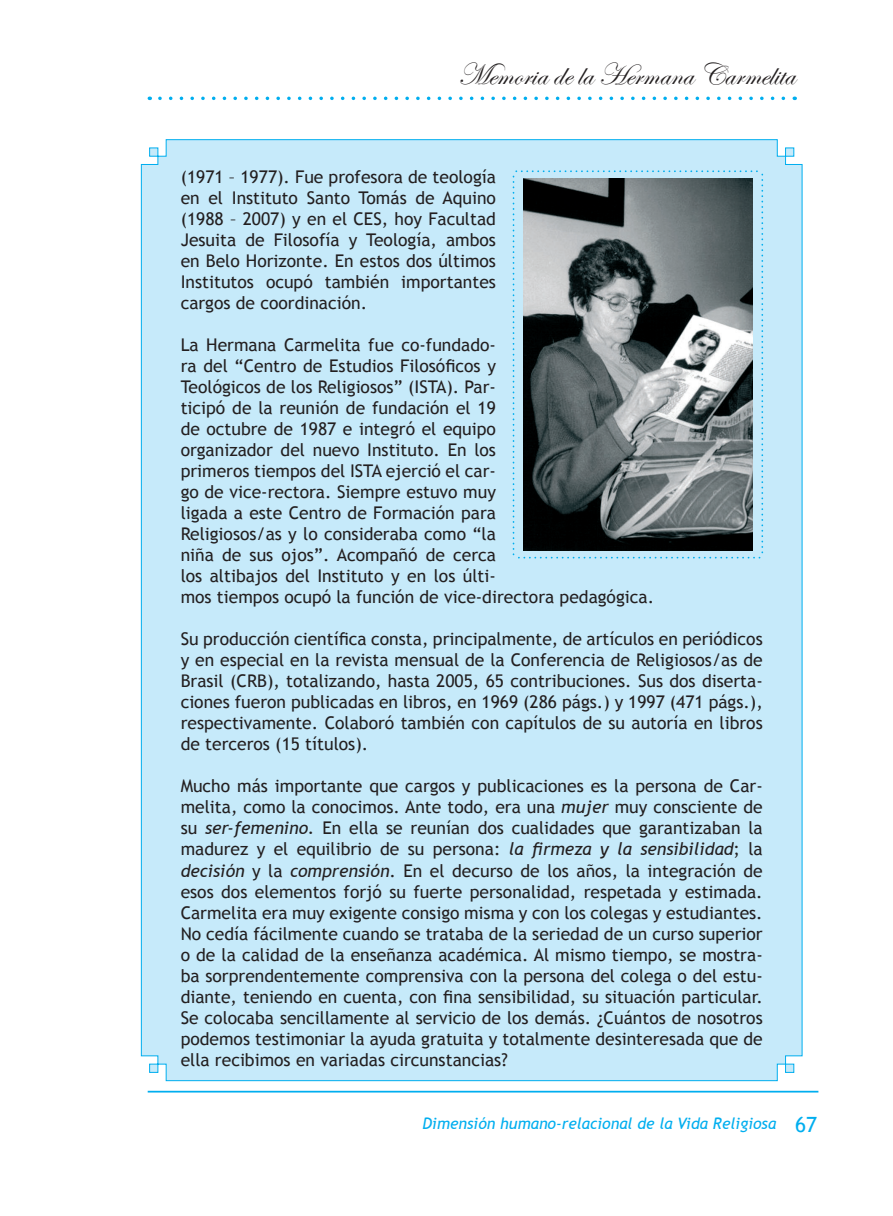
<style>
.page{position:relative;width:893px;height:1216px;background:#fff}
.page>*{position:absolute;margin:0;border:0;box-sizing:border-box;transform-origin:0 0}
.t1{font:31.5px "Edwardian Script ITC";color:#231f20}
.t2{font:17.5px/21px "Trebuchet MS";color:#231f20;text-align:justify}
.t3{font:italic 15.75px "Trebuchet MS";color:#00aeef}
.s1{font-style:italic}
.s2{font-style:normal;font-size:21px}
</style>
<div class="page">
<hr style="left:148px;top:1090px;width:670px;height:2px;background:#00aeef">
<svg style="left:160px;top:97px;width:635px;height:3px"></svg>
<div style="left:140px;top:139px;width:663px;height:942px;background:#c6eafa"></div>
<svg style="left:513px;top:170px;width:250px;height:388px;background:#6f7a7d"></svg>
<h1 class="t1" style="left:458px;top:57px;width:339px">Memoria de la Hermana Carmelita</h1>
<p class="t2" style="left:181px;top:167px;width:317px">(1971 – 1977). Fue profesora de teología en el Instituto Santo Tomás de Aquino (1988 – 2007) y en el CES, hoy Facultad Jesuita de Filosofía y Teología, ambos en Belo Horizonte. En estos dos últimos Institutos ocupó también importantes cargos de coordinación.</p>
<p class="t2" style="left:181px;top:335px;width:475px;text-align:left">La Hermana Carmelita fue co-fundado-<br>ra del “Centro de Estudios Filosóficos y<br>Teológicos de los Religiosos” (ISTA). Par-<br>ticipó de la reunión de fundación el 19<br>de octubre de 1987 e integró el equipo<br>organizador del nuevo Instituto. En los<br>primeros tiempos del ISTA ejerció el car-<br>go de vice-rectora. Siempre estuvo muy<br>ligada a este Centro de Formación para<br>Religiosos/as y lo consideraba como “la<br>niña de sus ojos”. Acompañó de cerca<br>los altibajos del Instituto y en los últi-<br>mos tiempos ocupó la función de vice-directora pedagógica.</p>
<p class="t2" style="left:181px;top:629px;width:584px">Su producción científica consta, principalmente, de artículos en periódicos y en especial en la revista mensual de la Conferencia de Religiosos/as de Brasil (CRB), totalizando, hasta 2005, 65 contribuciones. Sus dos diserta&shy;ciones fueron publicadas en libros, en 1969 (286 págs.) y 1997 (471 págs.), respectivamente. Colaboró también con capítulos de su autoría en libros de terceros (15 títulos).</p>
<p class="t2" style="left:181px;top:776px;width:584px">Mucho más importante que cargos y publicaciones es la persona de Car&shy;melita, como la conocimos. Ante todo, era una <span class="s1">mujer</span> muy consciente de su <span class="s1">ser-femenino.</span> En ella se reunían dos cualidades que garantizaban la madurez y el equilibrio de su persona: <span class="s1">la firmeza y la sensibilidad</span>; la <span class="s1">decisión</span> y la <span class="s1">comprensión</span>. En el decurso de los años, la integración de esos dos elementos forjó su fuerte personalidad, respetada y estimada.<br>Carmelita era muy exigente consigo misma y con los colegas y estudiantes.<br>No cedía fácilmente cuando se trataba de la seriedad de un curso superior o de la calidad de la enseñanza académica. Al mismo tiempo, se mostra&shy;ba sorprendentemente comprensiva con la persona del colega o del estu&shy;diante, teniendo en cuenta, con fina sensibilidad, su situación particular.<br>Se colocaba sencillamente al servicio de los demás. ¿Cuántos de nosotros podemos testimoniar la ayuda gratuita y totalmente desinteresada que de ella recibimos en variadas circunstancias?</p>
<p class="t3" style="left:422px;top:1113px;width:396px">Dimensión humano-relacional de la Vida Religiosa <span class="s2">67</span></p>
</div>
